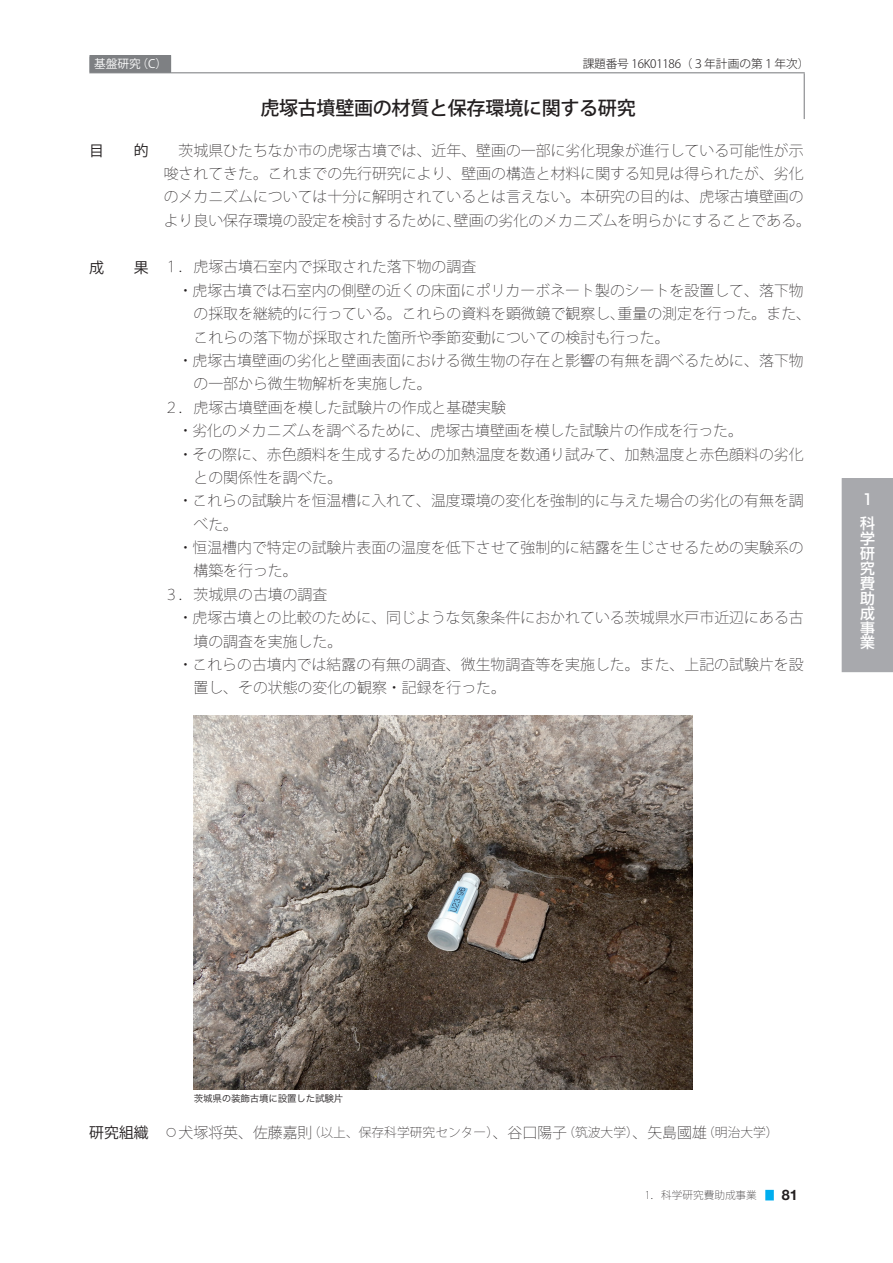
<style>
.page{position:relative;width:893px;height:1263px;background:#fff}
.page>*{position:absolute;margin:0;border:0;box-sizing:border-box;transform-origin:0 0}
.t1{font:500 19.2px "Koz Go Pr 6 N";letter-spacing:-.02em;color:#231f20}
.t2{font:200 14.85px/23.4px "Koz Go Pr 6 N";color:#231f20}
.t3{font:14.85px "Koz Go Pr 6 N";color:#231f20}
.t4{font:500 14.85px/14.9px "Shin Go Pro";color:#fff}
.t5{font:700 14.4px "Helvetica Neue";color:#231f20}
.t6{font:200 12.75px "Koz Go Pr 6 N";color:#231f20}
.t7{font:300 11.7px "Koz Go Pr 6 N";letter-spacing:-.02em;color:#231f20}
.t8{font:11.7px "Koz Go Pr 6 N";color:#fff}
.t9{font:200 10.65px "Koz Go Pr 6 N";color:#231f20}
.t10{font:9.6px "Hira Kaku Pro N W3";letter-spacing:-.025em;color:#231f20}
.s1{font-size:14.85px}
</style>
<div class="page">
<div style="left:765px;top:1190px;width:9px;height:10px;background:#00aeef"></div>
<div style="left:90px;top:56px;width:81px;height:17px;background:#7e8083"></div>
<svg style="left:90px;top:73px;width:714px;height:67px"></svg>
<hr style="left:89px;top:55px;width:82px;height:1px;background:#7e8083">
<svg style="left:89px;top:56px;width:1px;height:16px"></svg>
<hr style="left:89px;top:72px;width:82px;height:1px;background:#7e8083">
<hr style="left:171px;top:72px;width:634px;height:1px;background:#7e8083">
<hr style="left:804px;top:73px;width:1px;height:46px;background:#7e8083">
<img style="left:193px;top:715px;width:499px;height:374px">
<div style="left:842px;top:478px;width:51px;height:194px;background:#a8a9ad"></div>
<p class="t8" style="left:94px;top:57px;width:75px">基盤研究（C）</p>
<p class="t7" style="left:583px;top:57px;width:228px">課題番号 16K01186（３年計画の第１年次）</p>
<p class="t3" style="left:89px;top:142px;width:61px">目　　的</p>
<p class="t3" style="left:89px;top:259px;width:61px">成　　果</p>
<p class="t1" style="left:260px;top:97px;width:377px">虎塚古墳壁画の材質と保存環境に関する研究</p>
<p class="t2" style="left:164px;top:139px;width:649px">　茨城県ひたちなか市の虎塚古墳では、近年、壁画の一部に劣化現象が進行している可能性が示唆されてきた。これまでの先行研究により、壁画の構造と材料に関する知見は得られたが、劣化のメカニズムについては十分に解明されているとは言えない。本研究の目的は、虎塚古墳壁画のより良い保存環境の設定を検討するために、壁画の劣化のメカニズムを明らかにすることである。</p>
<p class="t2" style="left:164px;top:256px;width:314px">１．虎塚古墳石室内で採取された落下物の調査</p>
<p class="t2" style="left:178px;top:279px;width:627px">・虎塚古墳では石室内の側壁の近くの床面にポリカーボネート製のシートを設置して、落下物</p>
<p class="t2" style="left:193px;top:302px;width:619px">の採取を継続的に行っている。これらの資料を顕微鏡で観察し、重量の測定を行った。また、</p>
<p class="t2" style="left:193px;top:326px;width:478px">これらの落下物が採取された箇所や季節変動についての検討も行った。</p>
<p class="t2" style="left:178px;top:349px;width:627px">・虎塚古墳壁画の劣化と壁画表面における微生物の存在と影響の有無を調べるために、落下物</p>
<p class="t2" style="left:193px;top:373px;width:240px">の一部から微生物解析を実施した。</p>
<p class="t2" style="left:164px;top:396px;width:344px">２．虎塚古墳壁画を模した試験片の作成と基礎実験</p>
<p class="t2" style="left:178px;top:419px;width:566px">・劣化のメカニズムを調べるために、虎塚古墳壁画を模した試験片の作成を行った。</p>
<p class="t2" style="left:178px;top:443px;width:627px">・その際に、赤色顔料を生成するための加熱温度を数通り試みて、加熱温度と赤色顔料の劣化</p>
<p class="t2" style="left:193px;top:466px;width:150px">との関係性を調べた。</p>
<p class="t2" style="left:178px;top:489px;width:627px">・これらの試験片を恒温槽に入れて、温度環境の変化を強制的に与えた場合の劣化の有無を調</p>
<p class="t2" style="left:193px;top:513px;width:46px">べた。</p>
<p class="t2" style="left:178px;top:536px;width:627px">・恒温槽内で特定の試験片表面の温度を低下させて強制的に結露を生じさせるための実験系の</p>
<p class="t2" style="left:193px;top:560px;width:106px">構築を行った。</p>
<p class="t2" style="left:164px;top:583px;width:165px">３．茨城県の古墳の調査</p>
<p class="t2" style="left:178px;top:606px;width:627px">・虎塚古墳との比較のために、同じような気象条件におかれている茨城県水戸市近辺にある古</p>
<p class="t2" style="left:193px;top:630px;width:150px">墳の調査を実施した。</p>
<p class="t2" style="left:178px;top:653px;width:627px">・これらの古墳内では結露の有無の調査、微生物調査等を実施した。また、上記の試験片を設</p>
<p class="t2" style="left:193px;top:676px;width:314px">置し、その状態の変化の観察・記録を行った。</p>
<p class="t4" style="left:860px;top:485px;width:16px;line-height:24.8px">１科</p>
<p class="t4" style="left:860px;top:529px;width:16px;text-align:justify">学研究費助成事業</p>
<p class="t3" style="left:89px;top:1124px;width:61px">研究組織</p>
<p class="t10" style="left:194px;top:1090px;width:151px">茨城県の装飾古墳に設置した試験片</p>
<p class="t6" style="left:164px;top:1125px;width:616px"><span class="s1">⃝犬塚将英、佐藤嘉則</span>（以上、保存科学研究センター）<span class="s1">、谷口陽子</span>（筑波大学）<span class="s1">、矢島國雄</span>（明治大学）</p>
<p class="t9" style="left:645px;top:1189px;width:113px">1．科学研究費助成事業</p>
<p class="t5" style="left:782px;top:1186px;width:17px">81</p>
</div>
